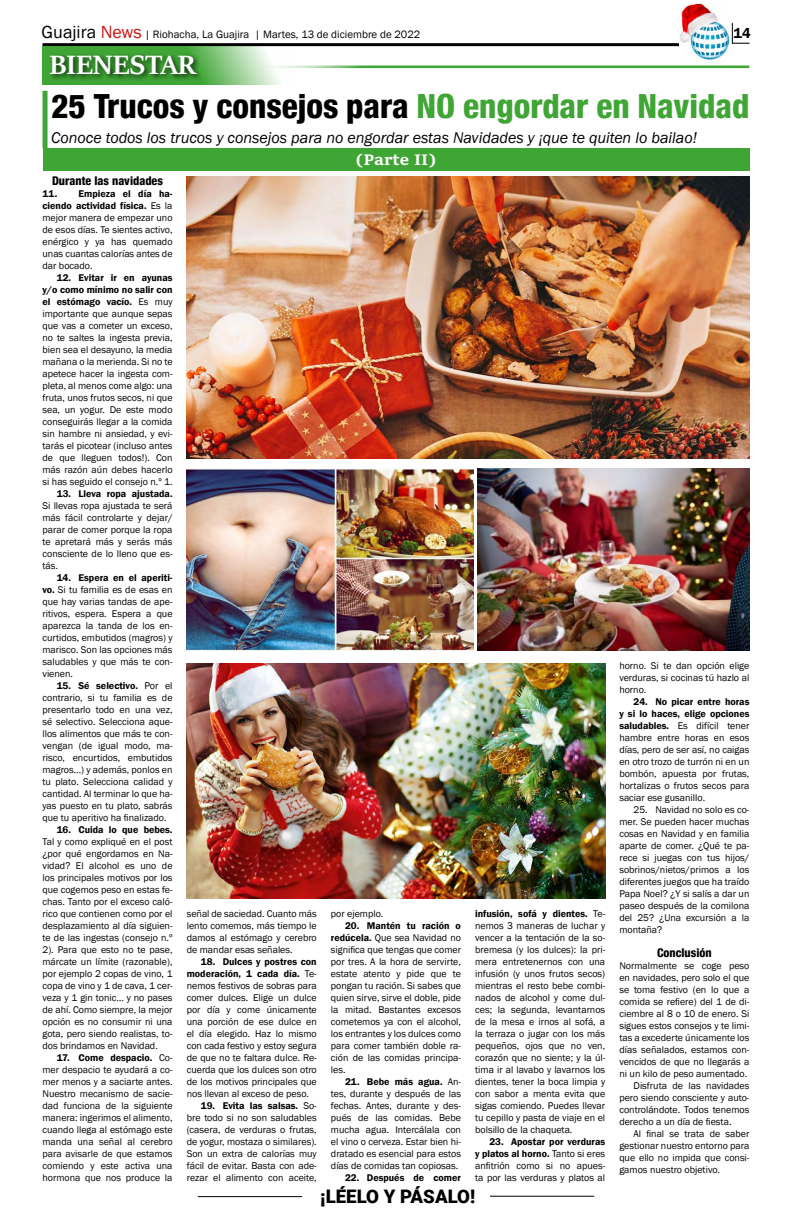
<style>
.page{position:relative;width:792px;height:1224px;background:#fff}
.page>*{position:absolute;margin:0;border:0;box-sizing:border-box;transform-origin:0 0}
.t1{font:800 condensed 33.3px "Helvetica 87";color:#000}
.t2{font:30px "Sitka Text";color:#fff}
.t3{font:900 18.7px "Roboto";color:#000}
.t4{font:italic 16px "Franklin Gothic";color:#000}
.t5{font:16px "Sitka Text";color:#fff}
.t6{font:600 14.7px "Franklin Gothic";color:#000}
.t7{font:800 condensed 12px "Helvetica 87";color:#000}
.t8{font:11px "Franklin Gothic";color:#000}
.t9{font:10px/12px "Franklin Gothic";color:#000;text-align:justify}
.t10{font:600 10px "Franklin Gothic";color:#000}
.s1{font-size:18px}
.s2{font-size:18px;color:#c91311}
.s3{color:#3fa535}
.s4{font-weight:600}
</style>
<div class="page">
<hr style="left:198px;top:1196px;width:104px;height:1px;background:#000">
<hr style="left:490px;top:1196px;width:104px;height:1px;background:#000">
<hr style="left:43px;top:43px;width:657px;height:3px;background:#000">
<svg style="left:732px;top:23px;width:17px;height:21px"></svg>
<img style="left:679px;top:4px;width:50px;height:55px">
<svg style="left:43px;top:46px;width:252px;height:39px"></svg>
<div style="left:43px;top:148px;width:706px;height:23px;background:#3fa535"></div>
<div style="left:47px;top:52px;width:157px;height:30px;background:#000;opacity:.75"></div>
<hr style="left:252px;top:66px;width:497px;height:3px;background:#3fa535">
<div style="left:43px;top:91px;width:5px;height:57px;background:#3fa535"></div>
<img style="left:187px;top:176px;width:562px;height:283px">
<img style="left:187px;top:469px;width:287px;height:181px">
<img style="left:477px;top:469px;width:272px;height:181px">
<img style="left:187px;top:663px;width:418px;height:236px">
<p class="t8" style="left:42px;top:28px;width:380px"><span class="s1">Guajira</span> <span class="s2">News</span> | Riohacha, La Guajira | Martes, 13 de diciembre de 2022</p>
<h3 class="t6" style="left:733px;top:24px;width:19px">14</h3>
<h2 class="t2" style="left:49px;top:43px;width:148px">BIENESTAR</h2>
<h1 class="t1" style="left:51px;top:85px;width:700px">25 Trucos y consejos para <span class="s3">NO engordar en Navidad</span></h1>
<h3 class="t4" style="left:51px;top:127px;width:647px">Conoce todos los trucos y consejos para no engordar estas Navidades y ¡que te quiten lo bailao!</h3>
<h3 class="t5" style="left:356px;top:148px;width:82px">(Parte II)</h3>
<p class="t7" style="left:52px;top:173px;width:112px">Durante las navidades</p>
<p class="t9" style="left:43px;top:187px;width:132px"><span class="s4">11. Empieza el día ha&shy;ciendo actividad física.</span> Es la mejor manera de empezar uno de esos días. Te sientes activo, enérgico y ya has quemado unas cuantas calorías antes de dar bocado.</p>
<p class="t9" style="left:43px;top:271px;width:132px;text-indent:14px"><span class="s4">12. Evitar ir en ayunas y/o como mínimo no salir con el estómago vacío.</span> Es muy importante que aunque sepas que vas a cometer un exceso, no te saltes la ingesta previa, bien sea el desayuno, la media mañana o la merienda. Si no te apetece hacer la ingesta com&shy;pleta, al menos come algo: una fruta, unos frutos secos, ni que sea, un yogur. De este modo conseguirás llegar a la comida sin hambre ni ansiedad, y evi&shy;tarás el picotear (incluso antes de que lleguen todos!). Con más razón aún debes hacerlo si has seguido el consejo n.º 1.</p>
<p class="t10" style="left:57px;top:487px;width:117px">13. Lleva ropa ajustada.</p>
<p class="t9" style="left:43px;top:499px;width:132px">Si llevas ropa ajustada te será más fácil controlarte y dejar/ parar de comer porque la ropa te apretará más y serás más consciente de lo lleno que es&shy;tás.</p>
<p class="t9" style="left:43px;top:571px;width:132px;text-indent:14px"><span class="s4">14. Espera en el aperiti&shy;vo.</span> Si tu familia es de esas en que hay varias tandas de ape&shy;ritivos, espera. Espera a que aparezca la tanda de los en&shy;curtidos, embutidos (magros) y marisco. Son las opciones más saludables y que más te con&shy;vienen.</p>
<p class="t9" style="left:43px;top:679px;width:132px;text-indent:14px"><span class="s4">15. Sé selectivo.</span> Por el contrario, si tu familia es de presentarlo todo en una vez, sé selectivo. Selecciona aque&shy;llos alimentos que más te con&shy;vengan (de igual modo, ma&shy;risco, encurtidos, embutidos magros…) y además, ponlos en tu plato. Selecciona calidad y cantidad. Al terminar lo que ha&shy;yas puesto en tu plato, sabrás que tu aperitivo ha finalizado.</p>
<p class="t10" style="left:57px;top:823px;width:117px">16. Cuida lo que bebes.</p>
<p class="t9" style="left:43px;top:835px;width:132px">Tal y como expliqué en el post ¿por qué engordamos en Na&shy;vidad? El alcohol es uno de los principales motivos por los que cogemos peso en estas fe&shy;chas. Tanto por el exceso caló&shy;rico que contienen como por el desplazamiento al día siguien&shy;te de las ingestas (consejo n.º 2). Para que esto no te pase, márcate un límite (razonable), por ejemplo 2 copas de vino, 1 copa de vino y 1 de cava, 1 cer&shy;veza y 1 gin tonic… y no pases de ahí. Como siempre, la mejor opción es no consumir ni una gota, pero siendo realistas, to&shy;dos brindamos en Navidad.</p>
<p class="t9" style="left:43px;top:1051px;width:132px;text-indent:14px"><span class="s4">17. Come despacio.</span> Co&shy;mer despacio te ayudará a co&shy;mer menos y a saciarte antes.<br>Nuestro mecanismo de sacie&shy;dad funciona de la siguiente manera: ingerimos el alimento, cuando llega al estómago este manda una señal al cerebro para avisarle de que estamos comiendo y este activa una hormona que nos produce la</p>
<p class="t9" style="left:187px;top:908px;width:132px">señal de saciedad. Cuanto más lento comemos, más tiempo le damos al estómago y cerebro de mandar esas señales.</p>
<p class="t9" style="left:187px;top:956px;width:132px;text-indent:14px"><span class="s4">18. Dulces y postres con moderación, 1 cada día.</span> Te&shy;nemos festivos de sobras para comer dulces. Elige un dulce por día y come únicamente una porción de ese dulce en el día elegido. Haz lo mismo con cada festivo y estoy segura de que no te faltara dulce. Re&shy;cuerda que los dulces son otro de los motivos principales que nos llevan al exceso de peso.</p>
<p class="t9" style="left:187px;top:1100px;width:132px;text-indent:14px"><span class="s4">19. Evita las salsas.</span> So&shy;bre todo si no son saludables (casera, de verduras o frutas, de yogur, mostaza o similares).<br>Son un extra de calorías muy fácil de evitar. Basta con ade&shy;rezar el alimento con aceite,</p>
<p class="t9" style="left:331px;top:908px;width:54px">por ejemplo.</p>
<p class="t9" style="left:331px;top:920px;width:132px;text-indent:14px"><span class="s4">20. Mantén tu ración o redúcela.</span> Que sea Navidad no significa que tengas que comer por tres. A la hora de servirte, estate atento y pide que te pongan tu ración. Si sabes que quien sirve, sirve el doble, pide la mitad. Bastantes excesos cometemos ya con el alcohol, los entrantes y los dulces como para comer también doble ra&shy;ción de las comidas principa&shy;les.</p>
<p class="t9" style="left:331px;top:1076px;width:132px;text-indent:14px"><span class="s4">21. Bebe más agua.</span> An&shy;tes, durante y después de las fechas. Antes, durante y des&shy;pués de las comidas. Bebe mucha agua. Intercálala con el vino o cerveza. Estar bien hi&shy;dratado es esencial para estos días de comidas tan copiosas.</p>
<p class="t10" style="left:345px;top:1171px;width:117px">22. Después de comer</p>
<p class="t9" style="left:475px;top:908px;width:132px"><span class="s4">infusión, sofá y dientes.</span> Te&shy;nemos 3 maneras de luchar y vencer a la tentación de la so&shy;bremesa (y los dulces): la pri&shy;mera entretenernos con una infusión (y unos frutos secos) mientras el resto bebe combi&shy;nados de alcohol y come dul&shy;ces; la segunda, levantarnos de la mesa e irnos al sofá, a la terraza o jugar con los más pequeños, ojos que no ven, corazón que no siente; y la úl&shy;tima ir al lavabo y lavarnos los dientes, tener la boca limpia y con sabor a menta evita que sigas comiendo. Puedes llevar tu cepillo y pasta de viaje en el bolsillo de la chaqueta.</p>
<p class="t9" style="left:475px;top:1136px;width:132px;text-indent:14px"><span class="s4">23. Apostar por verduras y platos al horno.</span> Tanto si eres anfitrión como si no apues&shy;ta por las verduras y platos al</p>
<h3 class="t3" style="left:320px;top:1184px;width:157px">¡LÉELO Y PÁSALO!</h3>
<p class="t9" style="left:619px;top:659px;width:132px">horno. Si te dan opción elige verduras, si cocinas tú hazlo al horno.</p>
<p class="t9" style="left:619px;top:695px;width:132px;text-indent:14px"><span class="s4">24. No picar entre horas y si lo haces, elige opciones saludables.</span> Es difícil tener hambre entre horas en esos días, pero de ser así, no caigas en otro trozo de turrón ni en un bombón, apuesta por frutas, hortalizas o frutos secos para saciar ese gusanillo.</p>
<p class="t9" style="left:619px;top:803px;width:132px;text-indent:14px">25. Navidad no solo es co&shy;mer. Se pueden hacer muchas cosas en Navidad y en familia aparte de comer. ¿Qué te pa&shy;rece si juegas con tus hijos/ sobrinos/nietos/primos a los diferentes juegos que ha traído Papa Noel? ¿Y si salís a dar un paseo después de la comilona del 25? ¿Una excursión a la montaña?</p>
<p class="t7" style="left:657px;top:945px;width:56px">Conclusión</p>
<p class="t9" style="left:619px;top:959px;width:132px">Normalmente se coge peso</p>
<p class="t9" style="left:619px;top:971px;width:132px">en navidades, pero solo el que</p>
<p class="t9" style="left:619px;top:983px;width:132px">se toma festivo (en lo que a</p>
<p class="t9" style="left:619px;top:995px;width:132px">comida se refiere) del 1 de di-</p>
<p class="t9" style="left:619px;top:1007px;width:132px">ciembre al 8 o 10 de enero. Si</p>
<p class="t9" style="left:619px;top:1019px;width:132px">sigues estos consejos y te limi-</p>
<p class="t9" style="left:619px;top:1031px;width:132px">tas a excederte únicamente los</p>
<p class="t9" style="left:619px;top:1043px;width:132px">días señalados, estamos con-</p>
<p class="t9" style="left:619px;top:1055px;width:132px">vencidos de que no llegarás a</p>
<p class="t9" style="left:619px;top:1067px;width:129px">ni un kilo de peso aumentado.</p>
<p class="t9" style="left:634px;top:1079px;width:117px">Disfruta de las navidades</p>
<p class="t9" style="left:619px;top:1091px;width:132px">pero siendo consciente y auto-</p>
<p class="t9" style="left:619px;top:1103px;width:132px">controlándote. Todos tenemos</p>
<p class="t9" style="left:619px;top:1115px;width:114px">derecho a un día de fiesta.</p>
<p class="t9" style="left:634px;top:1127px;width:117px">Al final se trata de saber</p>
<p class="t9" style="left:619px;top:1139px;width:132px">gestionar nuestro entorno para</p>
<p class="t9" style="left:619px;top:1151px;width:132px">que ello no impida que consi-</p>
<p class="t9" style="left:619px;top:1163px;width:102px">gamos nuestro objetivo.</p>
</div>
